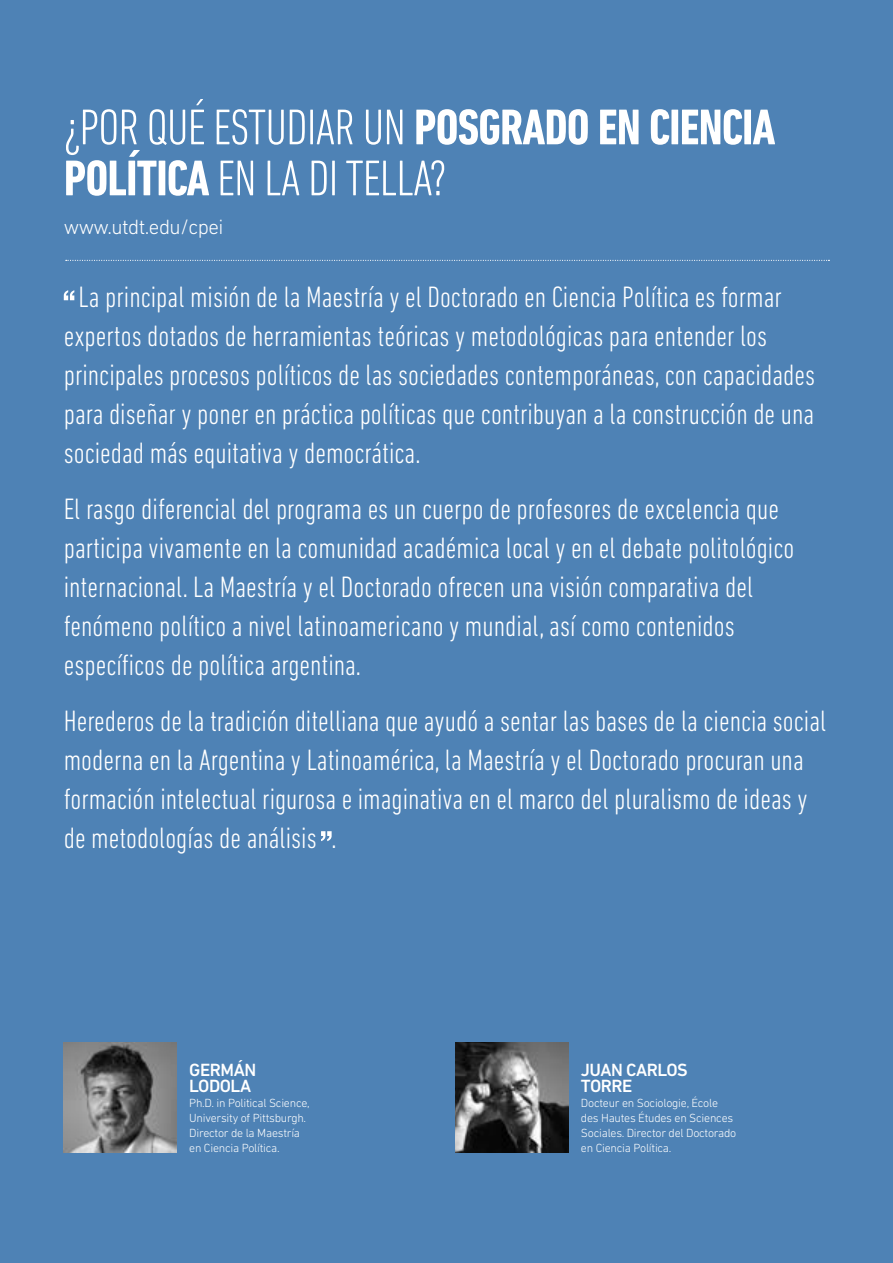
<style>
.page{position:relative;width:893px;height:1263px;background:#fff}
.page>*{position:absolute;margin:0;border:0;box-sizing:border-box;transform-origin:0 0}
.t1{font:300 condensed 51px/51px "DIN Next LT Pro";letter-spacing:-.02em;color:#fff}
.t2{font:300 condensed 30px/39px "DIN Next LT Pro";color:#fff}
.t3{font:300 21px "DIN Next LT Pro";letter-spacing:-.025em;color:#fff}
.t4{font:500 18px/16.5px "DIN Next LT Pro";letter-spacing:-.025em;color:#fff}
.t5{font:300 12px/15px "DIN Next LT Pro";letter-spacing:-.02em;color:#fff}
.s1{font-weight:700}
</style>
<div class="page">
<div style="left:1px;top:0;width:892px;height:1263px;background:#4e82b5"></div>
<svg style="left:64px;top:290px;width:10px;height:10px"></svg>
<svg style="left:321px;top:831px;width:11px;height:10px"></svg>
<svg style="left:66px;top:260px;width:763px;height:1px"></svg>
<img style="left:64px;top:1042px;width:112px;height:110px">
<img style="left:455px;top:1042px;width:113px;height:110px">
<img style="left:0;top:0;width:1px;height:1263px">
<h1 class="t1" style="left:64px;top:101px;width:713px">¿POR QUÉ ESTUDIAR UN <span class="s1">POSGRADO EN CIENCIA<br>POLÍTICA</span> EN LA DI TELLA?</h1>
<p class="t3" style="left:64px;top:215px;width:161px">www.utdt.edu/cpei</p>
<p class="t2" style="left:64px;top:277px;width:753px;text-indent:15px">La principal misión de la Maestría y el Doctorado en Ciencia Política es formar expertos dotados de herramientas teóricas y metodológicas para entender los principales procesos políticos de las sociedades contemporáneas, con capacidades para diseñar y poner en práctica políticas que contribuyan a la construcción de una sociedad más equitativa y democrática.</p>
<p class="t2" style="left:64px;top:489px;width:732px">El rasgo diferencial del programa es un cuerpo de profesores de excelencia que participa vivamente en la comunidad académica local y en el debate politológico internacional. La Maestría y el Doctorado ofrecen una visión comparativa del fenómeno político a nivel latinoamericano y mundial, así como contenidos específicos de política argentina.</p>
<p class="t2" style="left:64px;top:701px;width:764px">Herederos de la tradición ditelliana que ayudó a sentar las bases de la ciencia social moderna en la Argentina y Latinoamérica, la Maestría y el Doctorado procuran una formación intelectual rigurosa e imaginativa en el marco del pluralismo de ideas y de metodologías de análisis .</p>
<p class="t4" style="left:189px;top:1061px;width:68px">GERMÁN<br>LODOLA</p>
<p class="t5" style="left:189px;top:1095px;width:122px">Ph.D. in Political Science,<br>University of Pittsburgh.<br>Director de la Maestría en Ciencia Política.</p>
<p class="t4" style="left:581px;top:1061px;width:108px">JUAN CARLOS<br>TORRE</p>
<p class="t5" style="left:581px;top:1095px;width:157px">Docteur en Sociologie, École des Hautes Études en Sciences<br>Sociales. Director del Doctorado en Ciencia Política.</p>
</div>
